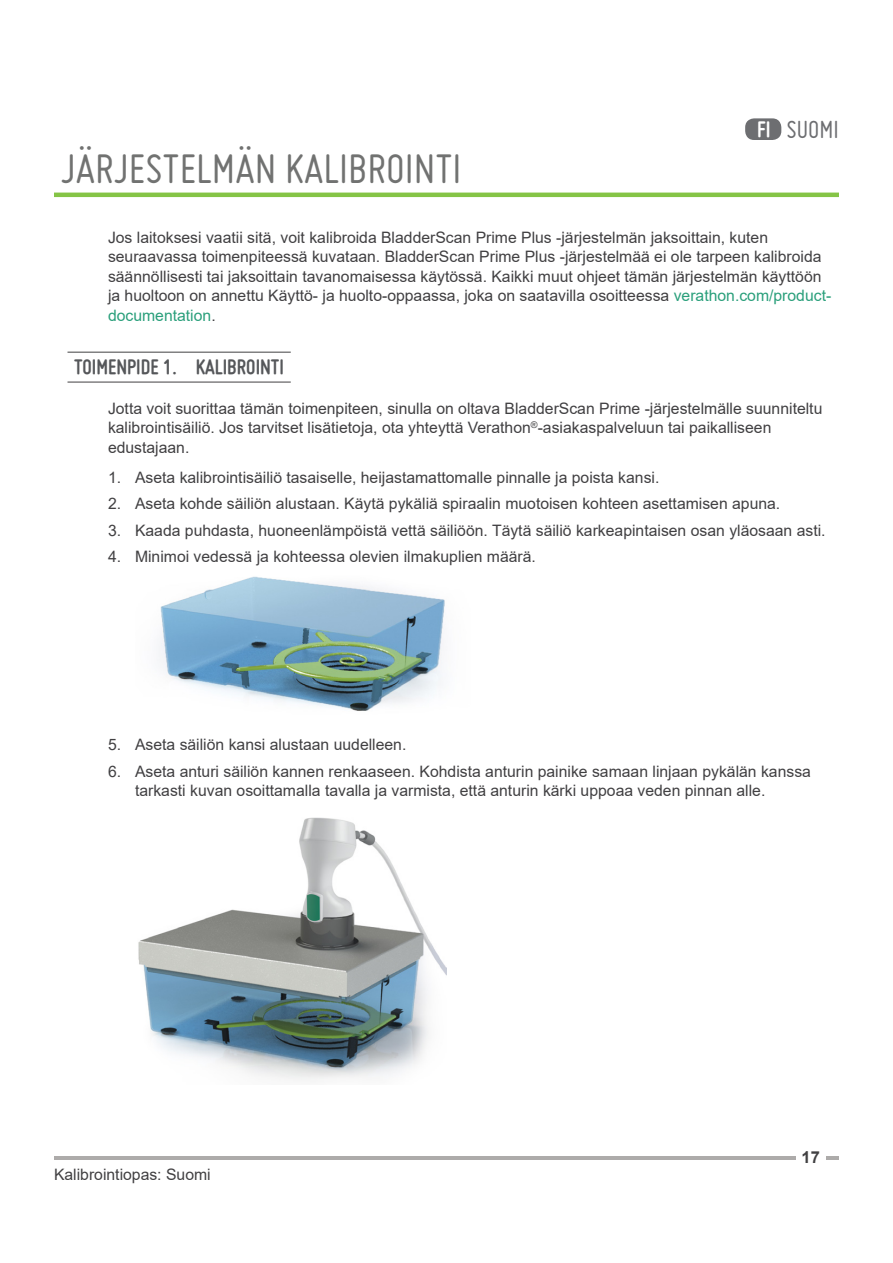
<style>
.page{position:relative;width:893px;height:1263px;background:#fff}
.page>*{position:absolute;margin:0;border:0;box-sizing:border-box;transform-origin:0 0}
.Heading_1{font:45px "Miso";color:#717271}
.Language_Name{font:27px "Miso";color:#6d6e71}
.t1{font:700 24px "Miso";color:#fff}
.t2{font:700 22.5px "Miso";color:#55575a}
.Page_Number{font:700 16.5px "Arial";color:#414042}
.Body_Text{font:15.75px/19.5px "Arial";color:#414042}
.Footer_Text{font:15.75px "Arial";color:#414042}
.s1{color:#2a9f7b}
</style>
<div class="page">
<hr style="left:54px;top:1156px;width:785px;height:3px;background:#adabaa">
<div style="left:796px;top:1151px;width:29px;height:14px;background:#fff"></div>
<hr style="left:54px;top:193px;width:785px;height:4px;background:#85c446">
<hr style="left:68px;top:352px;width:223px;height:1px;background:#414042">
<hr style="left:68px;top:382px;width:223px;height:1px;background:#414042">
<div style="left:745px;top:118px;width:36px;height:22px;background:#6d6e71;border-radius:9px"></div>
<img style="left:159px;top:576px;width:286px;height:135px">
<img style="left:138px;top:817px;width:308px;height:263px">
<h1 class="Heading_1" style="left:61px;top:144px;width:402px">JÄRJESTELMÄN KALIBROINTI</h1>
<p class="t1" style="left:757px;top:116px;width:15px">FI</p>
<p class="Language_Name" style="left:786px;top:114px;width:54px">SUOMI</p>
<p class="Body_Text" style="left:108px;top:227px;width:725px">Jos laitoksesi vaatii sitä, voit kalibroida BladderScan Prime Plus -järjestelmän jaksoittain, kuten seuraavassa toimenpiteessä kuvataan. BladderScan Prime Plus -järjestelmää ei ole tarpeen kalibroida säännöllisesti tai jaksoittain tavanomaisessa käytössä. Kaikki muut ohjeet tämän järjestelmän käyttöön ja huoltoon on annettu Käyttö- ja huolto-oppaassa, joka on saatavilla osoitteessa <span class="s1">verathon.com/product&shy;documentation</span>.</p>
<p class="t2" style="left:74px;top:354px;width:211px">TOIMENPIDE 1. KALIBROINTI</p>
<p class="Body_Text" style="left:108px;top:398px;width:716px">Jotta voit suorittaa tämän toimenpiteen, sinulla on oltava BladderScan Prime -järjestelmälle suunniteltu kalibrointisäiliö. Jos tarvitset lisätietoja, ota yhteyttä Verathon<sup>®</sup>-asiakaspalveluun tai paikalliseen edustajaan.</p>
<p class="Body_Text" style="left:108px;top:467px;width:553px">1. Aseta kalibrointisäiliö tasaiselle, heijastamattomalle pinnalle ja poista kansi.</p>
<p class="Body_Text" style="left:108px;top:494px;width:674px">2. Aseta kohde säiliön alustaan. Käytä pykäliä spiraalin muotoisen kohteen asettamisen apuna.</p>
<p class="Body_Text" style="left:108px;top:520px;width:719px">3. Kaada puhdasta, huoneenlämpöistä vettä säiliöön. Täytä säiliö karkeapintaisen osan yläosaan asti.</p>
<p class="Body_Text" style="left:108px;top:547px;width:429px">4. Minimoi vedessä ja kohteessa olevien ilmakuplien määrä.</p>
<p class="Body_Text" style="left:108px;top:735px;width:300px">5. Aseta säiliön kansi alustaan uudelleen.</p>
<p class="Body_Text" style="left:135px;top:761px;width:677px;text-indent:-27px">6. Aseta anturi säiliön kannen renkaaseen. Kohdista anturin painike samaan linjaan pykälän kanssa tarkasti kuvan osoittamalla tavalla ja varmista, että anturin kärki uppoaa veden pinnan alle.</p>
<p class="Footer_Text" style="left:54px;top:1163px;width:158px">Kalibrointiopas: Suomi</p>
<p class="Page_Number" style="left:801px;top:1146px;width:20px">17</p>
</div>
